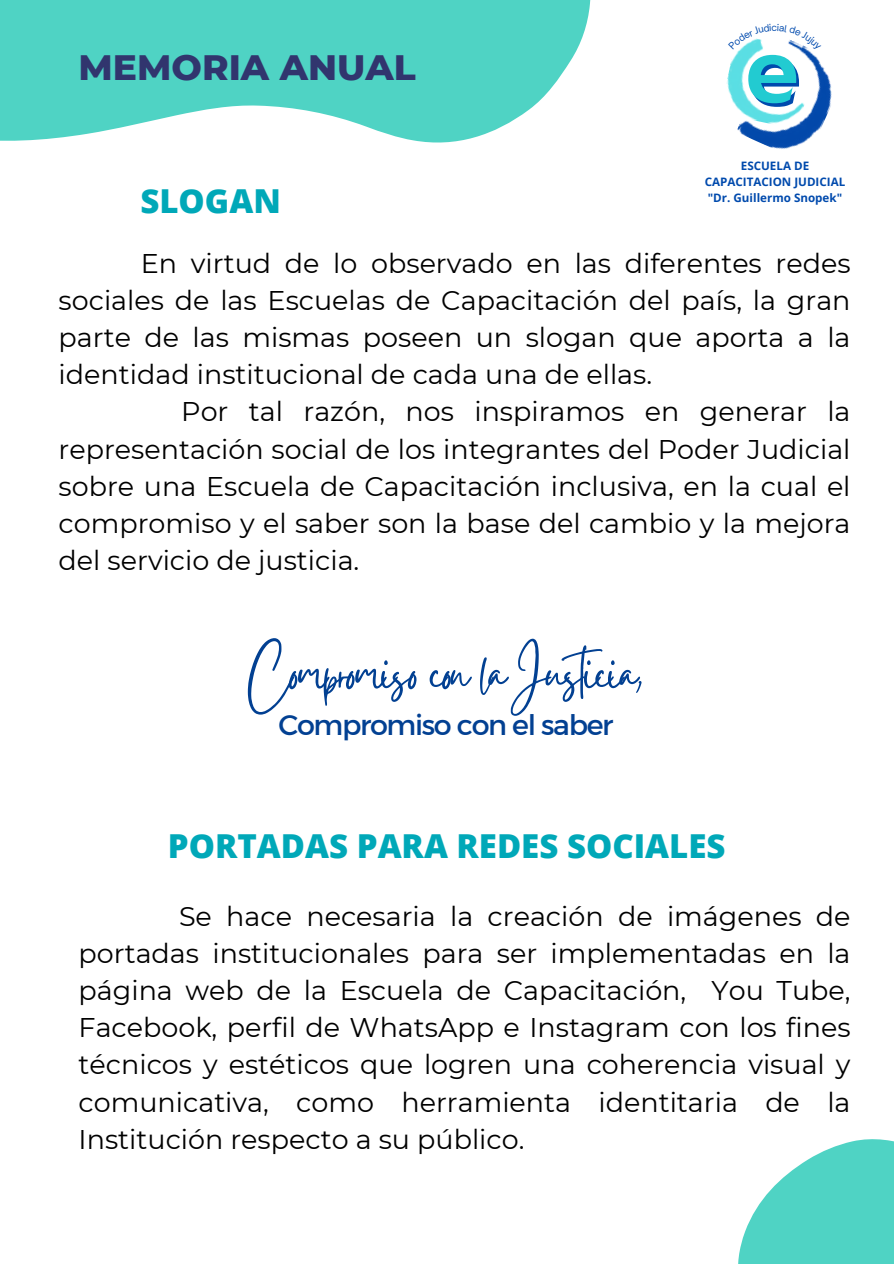
<style>
.page{position:relative;width:894px;height:1264px;background:#fff}
.page>*{position:absolute;margin:0;border:0;box-sizing:border-box;transform-origin:0 0}
.t1{font:600 93px "Atsanee";color:#004aad}
.t2{font:63.45px "Gistesy";letter-spacing:-.045em;color:#024092}
.t3{font:800 36px "Montserrat";color:#31356e}
.t4{font:800 33px "Open Sans";color:#00a8b8}
.t5{font:28.5px "Kief Montaser Regular";letter-spacing:-.045em;color:#024092}
.t6{font:27px/37.2px "Montserrat";color:#000;text-align:justify}
.t7{font:700 11.55px/16.2px "Open Sans";color:#004aad;text-align:center}
</style>
<div class="page">
<svg style="left:0;top:0;width:591px;height:143px;fill:#4fd3c4"></svg>
<svg style="left:738px;top:1139px;width:155px;height:124px;fill:#4fd3c4"></svg>
<img style="left:726px;top:56px;width:9px;height:48px">
<img style="left:735px;top:51px;width:97px;height:98px">
<svg style="left:738px;top:38px;width:72px;height:13px"></svg>
<h2 class="t3" style="left:79px;top:45px;width:338px">MEMORIA ANUAL</h2>
<h1 class="t1" style="left:747px;top:31px;width:57px">e</h1>
<p class="t4" style="left:140px;top:178px;width:142px">SLOGAN</p>
<p class="t7" style="left:704px;top:157px;width:142px">ESCUELA DE<br>CAPACITACION JUDICIAL "Dr. Guillermo Snopek"</p>
<p class="t6" style="left:141px;top:244px;width:711px">En virtud de lo observado en las diferentes redes</p>
<p class="t6" style="left:59px;top:282px;width:793px">sociales de las Escuelas de Capacitación del país, la gran</p>
<p class="t6" style="left:59px;top:319px;width:793px">parte de las mismas poseen un slogan que aporta a la</p>
<p class="t6" style="left:59px;top:356px;width:594px">identidad institucional de cada una de ellas.</p>
<p class="t6" style="left:181px;top:393px;width:670px">Por tal razón, nos inspiramos en generar la</p>
<p class="t6" style="left:59px;top:430px;width:793px">representación social de los integrantes del Poder Judicial</p>
<p class="t6" style="left:59px;top:467px;width:793px">sobre una Escuela de Capacitación inclusiva, en la cual el</p>
<p class="t6" style="left:59px;top:504px;width:793px">compromiso y el saber son la base del cambio y la mejora</p>
<p class="t6" style="left:59px;top:541px;width:302px">del servicio de justicia.</p>
<h2 class="t2" style="left:248px;top:629px;width:398px">Compromiso con la Justicia,</h2>
<p class="t5" style="left:278px;top:708px;width:336px">Compromiso con el saber</p>
<p class="t4" style="left:168px;top:822px;width:559px">PORTADAS PARA REDES SOCIALES</p>
<p class="t6" style="left:79px;top:897px;width:773px;text-indent:100px">Se hace necesaria la creación de imágenes de portadas institucionales para ser implementadas en la página web de la Escuela de Capacitación, You Tube, Facebook, perfil de WhatsApp e Instagram con los fines técnicos y estéticos que logren una coherencia visual y comunicativa, como herramienta identitaria de la Institución respecto a su público.</p>
</div>
